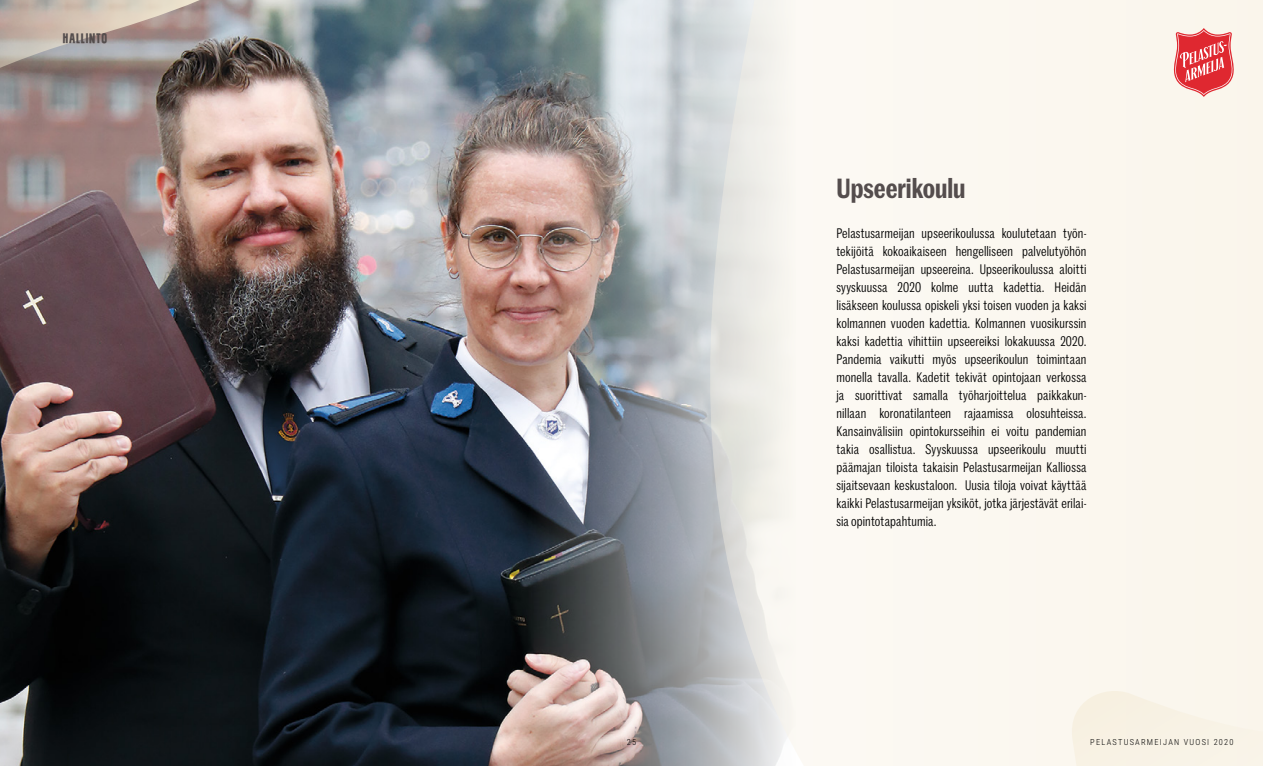
<style>
.page{position:relative;width:1263px;height:766px;background:#fff}
.page>*{position:absolute;margin:0;border:0;box-sizing:border-box;transform-origin:0 0}
.t1{font:600 27px "Marr Sans Cond";color:#544d4d}
.t2{font:15px "Rather Loud";color:#544d4d}
.t3{font:13.5px/18px "Marr Sans Cond";letter-spacing:.01em;color:#000;text-align:justify}
.t4{font:300 8.4px "Roboto Condensed";letter-spacing:.15em;color:#000}
</style>
<div class="page">
<img style="left:0;top:0;width:697px;height:765px">
<svg style="left:697px;top:0;width:566px;height:765px;fill:#fbf7ef"></svg>
<img style="left:0;top:0;width:471px;height:176px">
<svg style="left:1020px;top:607px;width:243px;height:158px"></svg>
<svg style="left:1172px;top:28px;width:63px;height:69px;background:#ea7c7f"></svg>
<p class="t2" style="left:63px;top:31px;width:46px">HALLINTO</p>
<p class="t4" style="left:627px;top:735px;width:11px">25</p>
<h1 class="t1" style="left:836px;top:169px;width:130px">Upseerikoulu</h1>
<p class="t3" style="left:836px;top:223px;width:252px">Pelastusarmeijan upseerikoulussa koulutetaan työn&shy;tekijöitä kokoaikaiseen hengelliseen palvelutyöhön Pelastusarmeijan upseereina. Upseerikoulussa aloitti syyskuussa 2020 kolme uutta kadettia. Heidän lisäkseen koulussa opiskeli yksi toisen vuoden ja kaksi kolmannen vuoden kadettia. Kolmannen vuosikurssin kaksi kadettia vihittiin upseereiksi lokakuussa 2020.<br>Pandemia vaikutti myös upseerikoulun toimintaan monella tavalla. Kadetit tekivät opintojaan verkossa ja suorittivat samalla työharjoittelua paikkakun&shy;nillaan koronatilanteen rajaamissa olosuhteissa.<br>Kansainvälisiin opintokursseihin ei voitu pandemian takia osallistua. Syyskuussa upseerikoulu muutti päämajan tiloista takaisin Pelastusarmeijan Kalliossa sijaitsevaan keskustaloon. Uusia tiloja voivat käyttää kaikki Pelastusarmeijan yksiköt, jotka järjestävät erilai&shy;sia opintotapahtumia.</p>
<p class="t4" style="left:1090px;top:735px;width:145px">PELASTUSARMEIJAN VUOSI 2020</p>
</div>
